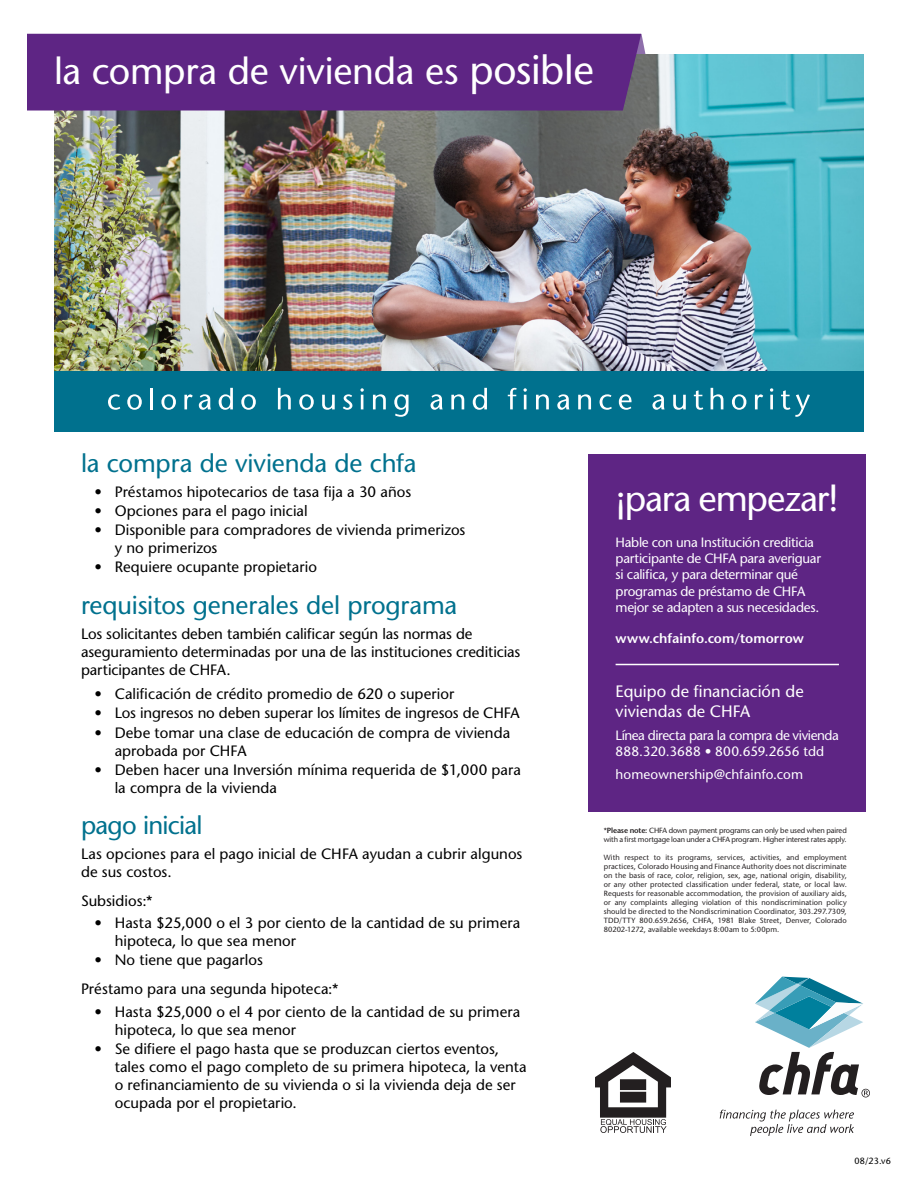
<style>
.page{position:relative;width:918px;height:1188px;background:#fff}
.page>*{position:absolute;margin:0;border:0;box-sizing:border-box;transform-origin:0 0}
.Page_Title{font:500 37.5px "Stone Sans Std";letter-spacing:-.005em;color:#fff}
.para_header{font:500 36px "Stone Sans Std";letter-spacing:-.03em;color:#fff}
.SectionHeader{font:500 25.5px "Stone Sans Std";letter-spacing:-.01em;color:#00718e}
.SectionHeader-2{font:500 25.5px "Stone Sans Std";letter-spacing:-.03em;color:#00718e}
.address{font:500 16.5px/19.8px "Stone Sans Std";color:#fff}
.t1{font:500 15px/18px "Stone Sans Std";color:#000}
.SectionHeader-3{font:500 13.5px/16.2px "Stone Sans Std";letter-spacing:-.025em;color:#fff}
.address-2{font:500 13.5px "Stone Sans Std";letter-spacing:-.005em;color:#fff}
.address-3{font:500 13.5px "Stone Sans Std";letter-spacing:-.03em;color:#fff}
.address-4{font:600 13.5px "Stone Sans Std";color:#fff}
.rev_date{font:500 9px "Stone Sans Std";color:#000}
.nondisc{font:500 7.5px/9px "Stone Sans Std";letter-spacing:-.015em;color:#231f20}
.s1{font-size:40.5px}
.s2{font-weight:600}
</style>
<div class="page">
<img style="left:54px;top:54px;width:810px;height:317px">
<div style="left:27px;top:34px;width:614px;height:77px;background:#5e2584"></div>
<svg style="left:755px;top:977px;width:115px;height:120px"></svg>
<svg style="left:720px;top:1110px;width:134px;height:26px"></svg>
<div style="left:589px;top:454px;width:277px;height:358px;background:#5e2584"></div>
<hr style="left:616px;top:664px;width:223px;height:1px;background:#fff">
<svg style="left:595px;top:1052px;width:76px;height:81px"></svg>
<div style="left:54px;top:371px;width:810px;height:61px;background:#00718e"></div>
<svg style="left:108px;top:394px;width:12px;height:16px"></svg>
<svg style="left:127px;top:394px;width:15px;height:16px"></svg>
<hr style="left:150px;top:388px;width:3px;height:21px;background:#fff">
<svg style="left:161px;top:394px;width:15px;height:16px"></svg>
<svg style="left:184px;top:394px;width:9px;height:15px"></svg>
<svg style="left:199px;top:394px;width:12px;height:16px"></svg>
<svg style="left:219px;top:388px;width:14px;height:22px"></svg>
<svg style="left:241px;top:394px;width:15px;height:16px"></svg>
<svg style="left:278px;top:388px;width:13px;height:21px"></svg>
<svg style="left:299px;top:394px;width:15px;height:16px"></svg>
<svg style="left:322px;top:395px;width:13px;height:15px"></svg>
<svg style="left:343px;top:394px;width:9px;height:16px"></svg>
<svg style="left:360px;top:388px;width:4px;height:21px"></svg>
<svg style="left:373px;top:394px;width:13px;height:15px"></svg>
<svg style="left:394px;top:394px;width:15px;height:23px"></svg>
<svg style="left:431px;top:394px;width:12px;height:16px"></svg>
<svg style="left:451px;top:394px;width:13px;height:15px"></svg>
<svg style="left:473px;top:388px;width:14px;height:22px"></svg>
<svg style="left:508px;top:388px;width:9px;height:21px"></svg>
<svg style="left:523px;top:388px;width:4px;height:21px"></svg>
<svg style="left:536px;top:394px;width:13px;height:15px"></svg>
<svg style="left:557px;top:394px;width:12px;height:16px"></svg>
<svg style="left:578px;top:394px;width:13px;height:15px"></svg>
<svg style="left:600px;top:394px;width:12px;height:16px"></svg>
<svg style="left:619px;top:394px;width:13px;height:16px"></svg>
<svg style="left:652px;top:394px;width:13px;height:16px"></svg>
<svg style="left:673px;top:395px;width:13px;height:15px"></svg>
<svg style="left:694px;top:390px;width:9px;height:20px"></svg>
<svg style="left:711px;top:388px;width:12px;height:21px"></svg>
<svg style="left:732px;top:394px;width:14px;height:16px"></svg>
<svg style="left:755px;top:394px;width:8px;height:15px"></svg>
<svg style="left:770px;top:388px;width:3px;height:4px"></svg>
<hr style="left:770px;top:395px;width:3px;height:14px;background:#fff">
<svg style="left:781px;top:390px;width:29px;height:27px"></svg>
<p class="Page_Title" style="left:54px;top:48px;width:541px">la compra de vivienda es <span class="s1">posible</span></p>
<p class="SectionHeader" style="left:81px;top:448px;width:337px">la compra de vivienda de chfa</p>
<p class="t1" style="left:94px;top:483px;width:318px">• Préstamos hipotecarios de tasa fija a 30 años</p>
<p class="t1" style="left:94px;top:502px;width:215px">• Opciones para el pago inicial</p>
<p class="t1" style="left:115px;top:521px;width:352px;text-indent:-20px">• Disponible para compradores de vivienda primerizos y no primerizos</p>
<p class="t1" style="left:94px;top:558px;width:224px">• Requiere ocupante propietario</p>
<p class="SectionHeader" style="left:81px;top:590px;width:378px">requisitos generales del programa</p>
<p class="t1" style="left:81px;top:624px;width:441px">Los solicitantes deben también calificar según las normas de aseguramiento determinadas por una de las instituciones crediticias participantes de CHFA.</p>
<p class="t1" style="left:94px;top:685px;width:361px">• Calificación de crédito promedio de 620 o superior</p>
<p class="t1" style="left:94px;top:704px;width:427px">• Los ingresos no deben superar los límites de ingresos de CHFA</p>
<p class="t1" style="left:115px;top:723px;width:397px;text-indent:-20px">• Debe tomar una clase de educación de compra de vivienda aprobada por CHFA</p>
<p class="t1" style="left:115px;top:760px;width:408px;text-indent:-20px">• Deben hacer una Inversión mínima requerida de $1,000 para la compra de la vivienda</p>
<p class="SectionHeader-2" style="left:81px;top:810px;width:123px">pago inicial</p>
<p class="t1" style="left:81px;top:845px;width:443px">Las opciones para el pago inicial de CHFA ayudan a cubrir algunos de sus costos.</p>
<p class="t1" style="left:81px;top:892px;width:73px">Subsidios:*</p>
<p class="t1" style="left:115px;top:914px;width:407px;text-indent:-20px">• Hasta $25,000 o el 3 por ciento de la cantidad de su primera hipoteca, lo que sea menor</p>
<p class="t1" style="left:94px;top:951px;width:170px">• No tiene que pagarlos</p>
<p class="t1" style="left:81px;top:980px;width:259px">Préstamo para una segunda hipoteca:*</p>
<p class="t1" style="left:115px;top:1002px;width:407px;text-indent:-20px">• Hasta $25,000 o el 4 por ciento de la cantidad de su primera hipoteca, lo que sea menor</p>
<p class="t1" style="left:115px;top:1040px;width:413px;text-indent:-20px">• Se difiere el pago hasta que se produzcan ciertos eventos, tales como el pago completo de su primera hipoteca, la venta o refinanciamiento de su vivienda o si la vivienda deja de ser ocupada por el propietario.</p>
<p class="para_header" style="left:616px;top:477px;width:225px">¡para empezar!</p>
<p class="SectionHeader-3" style="left:616px;top:534px;width:207px">Hable con una Institución crediticia participante de CHFA para averiguar si califica, y para determinar qué programas de préstamo de CHFA mejor se adapten a sus necesidades.</p>
<p class="address-4" style="left:616px;top:630px;width:190px">www.chfainfo.com/tomorrow</p>
<p class="address" style="left:616px;top:681px;width:190px">Equipo de financiación de viviendas de CHFA</p>
<p class="address-3" style="left:616px;top:727px;width:225px">Línea directa para la compra de vivienda</p>
<p class="address-2" style="left:616px;top:743px;width:210px">888.320.3688 • 800.659.2656 tdd</p>
<p class="address-2" style="left:616px;top:766px;width:189px">homeownership@chfainfo.com</p>
<p class="nondisc" style="left:604px;top:826px;width:245px">*<span class="s2">Please note:</span> CHFA down payment programs can only be used when paired with a first mortgage loan under a CHFA program. Higher interest rates apply.</p>
<p class="nondisc" style="left:604px;top:853px;width:245px;text-align:justify">With respect to its programs, services, activities, and employment practices, Colorado Housing and Finance Authority does not discriminate on the basis of race, color, religion, sex, age, national origin, disability, or any other protected classification under federal, state, or local law.<br>Requests for reasonable accommodation, the provision of auxiliary aids, or any complaints alleging violation of this nondiscrimination policy should be directed to the Nondiscrimination Coordinator, 303.297.7309, TDD/TTY 800.659.2656, CHFA, 1981 Blake Street, Denver, Colorado 80202-1272, available weekdays 8:00am to 5:00pm.</p>
<p class="rev_date" style="left:854px;top:1156px;width:38px">08/23.v6</p>
</div>
